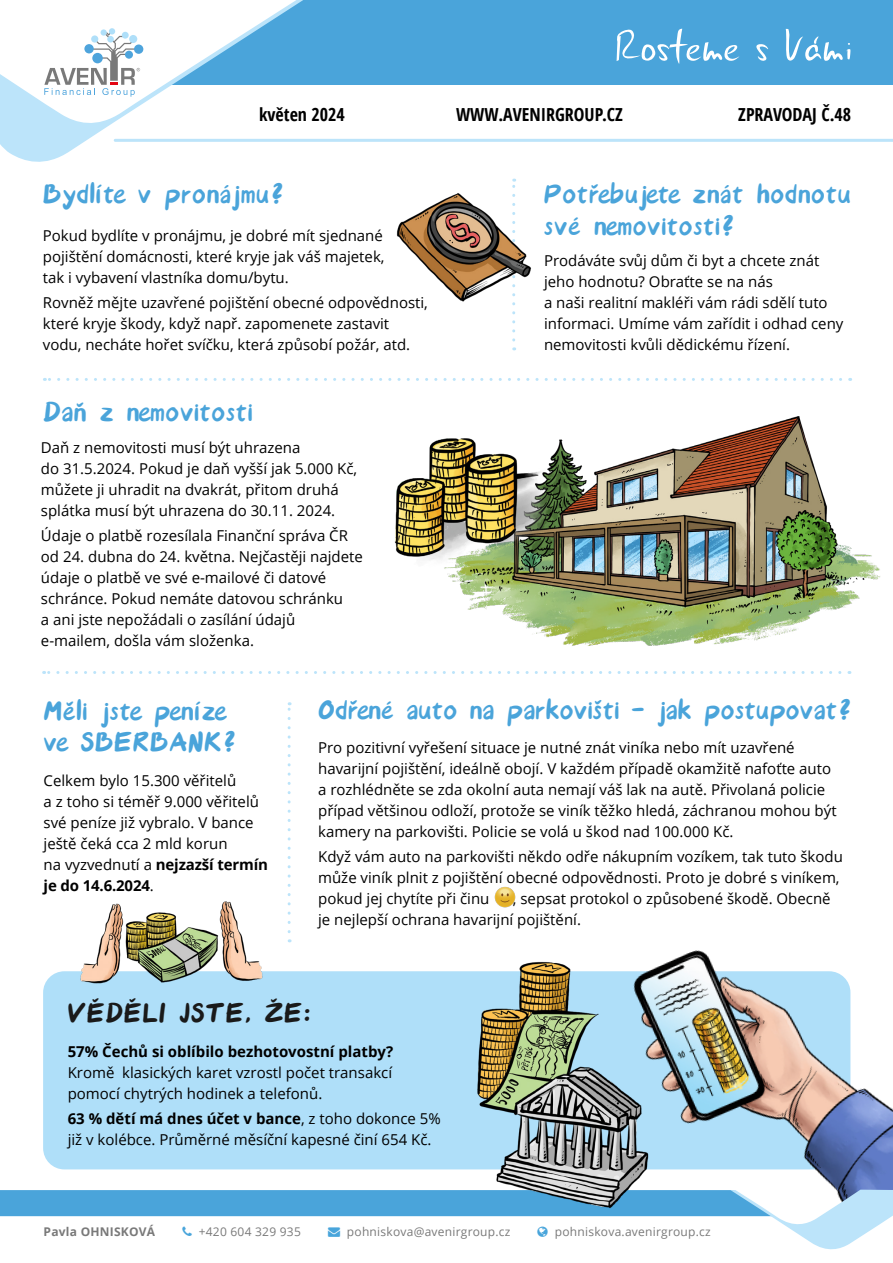
<style>
.page{position:relative;width:893px;height:1263px;background:#fff}
.page>*{position:absolute;margin:0;border:0;box-sizing:border-box;transform-origin:0 0}
.t1{font:36px/31.5px "Avenir Font";color:#4aa4da}
.t2{font:36px "Avenir Font";color:#1a1a1a}
.t3{font:700 condensed 18px "Open Sans";color:#000}
.t4{font:15px/21px "Open Sans";color:#000}
.t5{font:700 15px "Open Sans";color:#000}
.t6{font:12px "Open Sans";letter-spacing:.02em;color:#797979}
.t7{font:700 12px "Open Sans";letter-spacing:.02em;color:#797979}
.s1{font-weight:700}
.s2{color:#49a5db}
</style>
<div class="page">
<div style="left:43px;top:971px;width:807px;height:198px;background:#afdff9;border-radius:21px"></div>
<img style="left:603px;top:950px;width:290px;height:239px">
<div style="left:22px;top:0;width:871px;height:85px;background:#4aa4da"></div>
<svg style="left:0;top:0;width:328px;height:162px"></svg>
<svg style="left:617px;top:29px;width:123px;height:35px"></svg>
<svg style="left:756px;top:44px;width:12px;height:17px"></svg>
<svg style="left:786px;top:29px;width:64px;height:32px"></svg>
<hr style="left:115px;top:139px;width:778px;height:3px;background:#bce4fa">
<svg style="left:0;top:0;width:302px;height:129px"></svg>
<svg style="left:512px;top:179px;width:3px;height:136px"></svg>
<svg style="left:44px;top:378px;width:797px;height:3px"></svg>
<svg style="left:44px;top:671px;width:796px;height:3px"></svg>
<img style="left:467px;top:416px;width:414px;height:230px">
<svg style="left:288px;top:702px;width:3px;height:230px"></svg>
<img style="left:310px;top:320px;width:284px;height:281px">
<img style="left:74px;top:901px;width:195px;height:83px">
<img style="left:396px;top:190px;width:135px;height:114px">
<img style="left:465px;top:961px;width:138px;height:148px">
<img style="left:490px;top:1061px;width:161px;height:128px">
<img style="left:495px;top:887px;width:21px;height:21px">
<svg style="left:0;top:1189px;width:893px;height:61px"></svg>
<p class="t3" style="left:259px;top:101px;width:87px">květen 2024</p>
<p class="t3" style="left:456px;top:101px;width:168px">WWW.AVENIRGROUP.CZ</p>
<p class="t3" style="left:738px;top:101px;width:114px">ZPRAVODAJ Č.48</p>
<h1 class="t1" style="left:43px;top:179px;width:243px">Bydlíte v pronájmu?</h1>
<p class="t4" style="left:43px;top:225px;width:343px;text-align:justify">Pokud bydlíte v pronájmu, je dobré mít sjednané pojištění domácnosti, které kryje jak váš majetek, tak i vybavení vlastníka domu/bytu.</p>
<p class="t4" style="left:43px;top:292px;width:387px">Rovněž mějte uzavřené pojištění obecné odpovědnosti, které kryje škody, když např. zapomenete zastavit vodu, necháte hořet svíčku, která způsobí požár, atd.</p>
<h1 class="t1" style="left:43px;top:397px;width:212px">Daň z nemovitosti</h1>
<p class="t4" style="left:41px;top:437px;width:318px">Daň z nemovitosti musí být uhrazena<br>do 31.5.2024. Pokud je daň vyšší jak 5.000 Kč, můžete ji uhradit na dvakrát, přitom druhá splátka musí být uhrazena do 30.11. 2024.</p>
<p class="t4" style="left:41px;top:525px;width:324px">Údaje o platbě rozesílala Finanční správa ČR od 24. dubna do 24. května. Nejčastěji najdete údaje o platbě ve své e-mailové či datové schránce. Pokud nemáte datovou schránku<br>a ani jste nepožádali o zasílání údajů e-mailem, došla vám složenka.</p>
<h1 class="t1" style="left:544px;top:179px;width:309px">Potřebujete znát hodnotu své nemovitosti?</h1>
<p class="t4" style="left:544px;top:250px;width:301px">Prodáváte svůj dům či byt a chcete znát jeho hodnotu? Obraťte se na nás<br>a naši realitní makléři vám rádi sdělí tuto informaci. Umíme vám zařídit i odhad ceny nemovitosti kvůli dědickému řízení.</p>
<h1 class="t1" style="left:43px;top:696px;width:195px">Měli jste peníze ve SBERBANK?</h1>
<p class="t4" style="left:44px;top:770px;width:226px">Celkem bylo 15.300 věřitelů<br>a z toho si téměř 9.000 věřitelů své peníze již vybralo. V bance ještě čeká cca 2 mld korun<br>na vyzvednutí a <span class="s1">nejzazší termín je do 14.6.2024</span>.</p>
<h1 class="t1" style="left:318px;top:695px;width:536px">Odřené auto na parkovišti - jak postupovat?</h1>
<p class="t4" style="left:318px;top:736px;width:520px">Pro pozitivní vyřešení situace je nutné znát viníka nebo mít uzavřené havarijní pojištění, ideálně obojí. V každém případě okamžitě nafoťte auto a rozhlédněte se zda okolní auta nemají váš lak na autě. Přivolaná policie případ většinou odloží, protože se viník těžko hledá, záchranou mohou být kamery na parkovišti. Policie se volá u škod nad 100.000 Kč.</p>
<p class="t4" style="left:318px;top:846px;width:526px">Když vám auto na parkovišti někdo odře nákupním vozíkem, tak tuto škodu může viník plnit z pojištění obecné odpovědnosti. Proto je dobré s viníkem, pokud jej chytíte při činu</p>
<p class="t4" style="left:318px;top:888px;width:514px;text-indent:195px">, sepsat protokol o způsobené škodě. Obecně je nejlepší ochrana havarijní pojištění.</p>
<h1 class="t2" style="left:67px;top:998px;width:246px">VĚDĚLI JSTE, ŽE:</h1>
<p class="t5" style="left:68px;top:1041px;width:327px">57% Čechů si oblíbilo bezhotovostní platby?</p>
<p class="t4" style="left:68px;top:1062px;width:326px">Kromě klasických karet vzrostl počet transakcí pomocí chytrých hodinek a telefonů.</p>
<p class="t4" style="left:68px;top:1108px;width:375px"><span class="s1">63 % dětí má dnes účet v bance</span>, z toho dokonce 5% již v kolébce. Průměrné měsíční kapesné činí 654 Kč.</p>
<p class="t7" style="left:44px;top:1223px;width:113px">Pavla OHNISKOVÁ</p>
<p class="t6" style="left:199px;top:1223px;width:104px">+420 604 329 935</p>
<p class="t6" style="left:328px;top:1223px;width:184px"><span class="s2">→</span> pohniskova@avenirgroup.cz</p>
<p class="t6" style="left:555px;top:1223px;width:157px">pohniskova.avenirgroup.cz</p>
</div>
